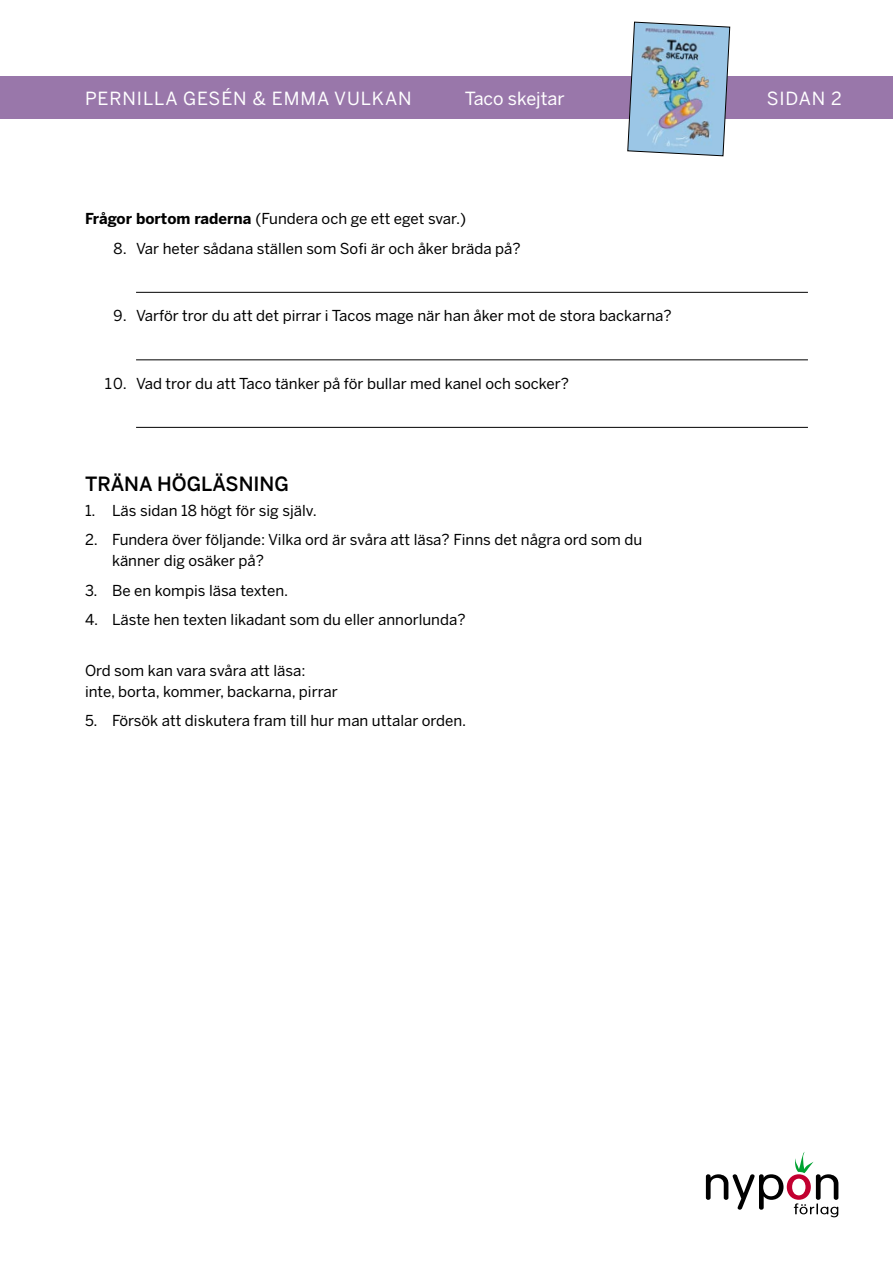
<style>
.page{position:relative;width:893px;height:1263px;background:#fff}
.page>*{position:absolute;margin:0;border:0;box-sizing:border-box;transform-origin:0 0}
.t1{font:500 19.5px "Benton Sans";color:#000}
.t2{font:18px "Benton Sans";letter-spacing:.05em;color:#fff}
.t3{font:18px "Benton Sans";color:#fff}
.t4{font:15px/21px "Benton Sans";color:#000}
.s1{font-weight:700}
</style>
<div class="page">
<svg style="left:706px;top:1152px;width:132px;height:65px"></svg>
<div style="left:0;top:77px;width:893px;height:42px;background:#97a"></div>
<img style="left:627px;top:21px;width:103px;height:136px">
<hr style="left:136px;top:292px;width:672px;height:1px;background:#000">
<hr style="left:136px;top:359px;width:672px;height:1px;background:#000">
<hr style="left:136px;top:427px;width:672px;height:1px;background:#000">
<p class="t2" style="left:85px;top:87px;width:328px">PERNILLA GESÉN &amp; EMMA VULKAN</p>
<p class="t3" style="left:465px;top:87px;width:101px">Taco skejtar</p>
<p class="t2" style="left:767px;top:87px;width:77px">SIDAN 2</p>
<p class="t4" style="left:85px;top:209px;width:383px"><span class="s1">Frågor bortom raderna</span> (Fundera och ge ett eget svar.)</p>
<p class="t4" style="left:113px;top:238px;width:409px">8. Var heter sådana ställen som Sofi är och åker bräda på?</p>
<p class="t4" style="left:113px;top:306px;width:560px">9. Varför tror du att det pirrar i Tacos mage när han åker mot de stora backarna?</p>
<p class="t4" style="left:103px;top:373px;width:467px">10. Vad tror du att Taco tänker på för bullar med kanel och socker?</p>
<h1 class="t1" style="left:85px;top:471px;width:206px">TRÄNA HÖGLÄSNING</h1>
<p class="t4" style="left:85px;top:500px;width:233px">1. Läs sidan 18 högt för sig själv.</p>
<p class="t4" style="left:112px;top:529px;width:532px;text-indent:-27px">2. Fundera över följande: Vilka ord är svåra att läsa? Finns det några ord som du känner dig osäker på?</p>
<p class="t4" style="left:85px;top:580px;width:205px">3. Be en kompis läsa texten.</p>
<p class="t4" style="left:85px;top:609px;width:382px">4. Läste hen texten likadant som du eller annorlunda?</p>
<p class="t4" style="left:85px;top:660px;width:254px">Ord som kan vara svåra att läsa: inte, borta, kommer, backarna, pirrar</p>
<p class="t4" style="left:85px;top:710px;width:383px">5. Försök att diskutera fram till hur man uttalar orden.</p>
</div>
